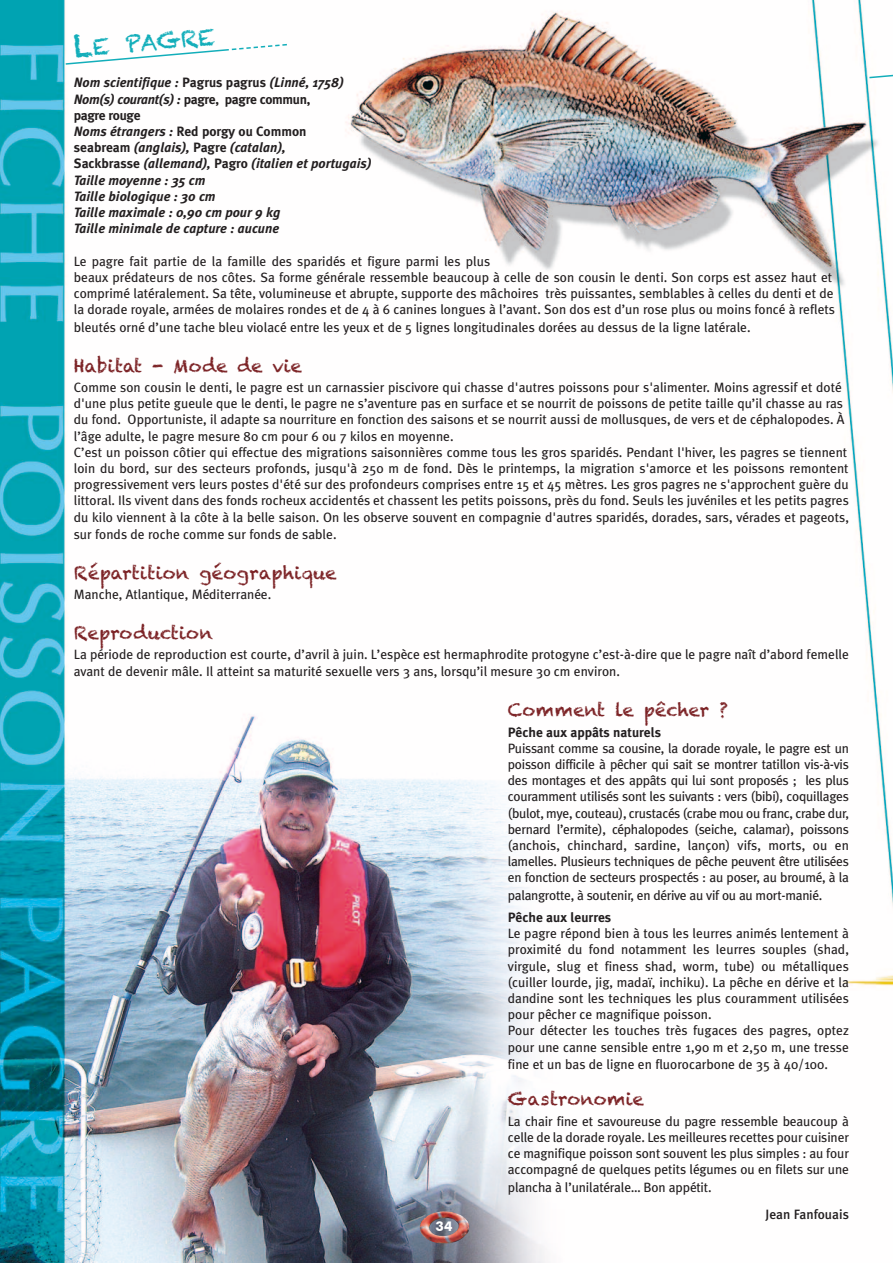
<style>
.page{position:relative;width:893px;height:1263px;background:#fff}
.page>*{position:absolute;margin:0;border:0;box-sizing:border-box;transform-origin:0 0}
.t1{font:22.5px "Chalkduster";color:#13aeba}
.t2{font:18px "Chalkduster";color:#7c2326}
.t3{font:18px "Chalkduster";letter-spacing:.025em;color:#7c2326}
.t4{font:13.5px/16.4px "Meta Plus";color:#231f20}
.t5{font:italic 700 13.5px/16.2px "Meta Plus";color:#231f20}
.t6{font:700 13.5px "Meta Plus";color:#231f20}
.t7{font:500 13.5px "Meta Plus";color:#231f20}
.t8{font:700 13.5px "Futura BT";color:#fff}
.s1{font-size:30px}
.s2{font-style:normal}
</style>
<div class="page">
<img style="left:0;top:0;width:893px;height:1263px">
<svg style="left:868px;top:41px;width:25px;height:38px"></svg>
<svg style="left:64px;top:43px;width:223px;height:23px"></svg>
<img style="left:419px;top:1211px;width:51px;height:33px">
<h1 class="t1" style="left:72px;top:35px;width:143px;rotate:-5deg"><span class="s1">l</span>e PAGre</h1>
<p class="t5" style="left:74px;top:75px;width:299px">Nom scientifique : <span class="s2">Pagrus pagrus</span> (Linné, 1758)<br>Nom(s) courant(s) : <span class="s2">pagre, pagre commun,<br>pagre rouge<br></span>Noms étrangers : <span class="s2">Red porgy ou Common<br>seabream</span> (anglais), <span class="s2">Pagre</span> (catalan),<br><span class="s2">Sackbrasse</span> (allemand), <span class="s2">Pagro</span> (italien et portugais)<br>Taille moyenne : 35 cm<br>Taille biologique : 30 cm<br>Taille maximale : 0,90 cm pour 9 kg<br>Taille minimale de capture : aucune</p>
<p class="t4" style="left:74px;top:253px;width:763px">Le pagre fait partie de la famille des sparidés et figure parmi les plus<br>beaux prédateurs de nos côtes. Sa forme générale ressemble beaucoup à celle de son cousin le denti. Son corps est assez haut et comprimé latéralement. Sa tête, volumineuse et abrupte, supporte des mâchoires très puissantes, semblables à celles du denti et de la dorade royale, armées de molaires rondes et de 4 à 6 canines longues à l’avant. Son dos est d’un rose plus ou moins foncé à reflets bleutés orné d’une tache bleu violacé entre les yeux et de 5 lignes longitudinales dorées au dessus de la ligne latérale.</p>
<h2 class="t3" style="left:74px;top:354px;width:230px">habitat - Mode de vie</h2>
<p class="t4" style="left:74px;top:379px;width:777px">Comme son cousin le denti, le pagre est un carnassier piscivore qui chasse d'autres poissons pour s'alimenter. Moins agressif et doté d'une plus petite gueule que le denti, le pagre ne s’aventure pas en surface et se nourrit de poissons de petite taille qu’il chasse au ras du fond. Opportuniste, il adapte sa nourriture en fonction des saisons et se nourrit aussi de mollusques, de vers et de céphalopodes. À l’âge adulte, le pagre mesure 80 cm pour 6 ou 7 kilos en moyenne.<br>C’est un poisson côtier qui effectue des migrations saisonnières comme tous les gros sparidés. Pendant l'hiver, les pagres se tiennent loin du bord, sur des secteurs profonds, jusqu'à 250 m de fond. Dès le printemps, la migration s'amorce et les poissons remontent progressivement vers leurs postes d'été sur des profondeurs comprises entre 15 et 45 mètres. Les gros pagres ne s'approchent guère du littoral. Ils vivent dans des fonds rocheux accidentés et chassent les petits poissons, près du fond. Seuls les juvéniles et les petits pagres du kilo viennent à la côte à la belle saison. On les observe souvent en compagnie d'autres sparidés, dorades, sars, vérades et pageots, sur fonds de roche comme sur fonds de sable.</p>
<h2 class="t2" style="left:74px;top:561px;width:264px">répartition géographique</h2>
<p class="t4" style="left:74px;top:586px;width:199px">Manche, Atlantique, Méditerranée.</p>
<h2 class="t2" style="left:74px;top:621px;width:141px">reproduction</h2>
<p class="t4" style="left:74px;top:645px;width:777px;line-height:17.4px">La période de reproduction est courte, d’avril à juin. L’espèce est hermaphrodite protogyne c’est-à-dire que le pagre naît d’abord femelle avant de devenir mâle. Il atteint sa maturité sexuelle vers 3 ans, lorsqu’il mesure 30 cm environ.</p>
<h2 class="t2" style="left:508px;top:699px;width:222px">comment le pêcher ?</h2>
<p class="t6" style="left:508px;top:724px;width:155px">Pêche aux appâts naturels</p>
<p class="t4" style="left:508px;top:740px;width:343px;text-align:justify">Puissant comme sa cousine, la dorade royale, le pagre est un poisson difficile à pêcher qui sait se montrer tatillon vis-à-vis des montages et des appâts qui lui sont proposés ; les plus couramment utilisés sont les suivants : vers (bibi), coquillages (bulot, mye, couteau), crustacés (crabe mou ou franc, crabe dur, bernard l’ermite), céphalopodes (seiche, calamar), poissons (anchois, chinchard, sardine, lançon) vifs, morts, ou en lamelles. Plusieurs techniques de pêche peuvent être utilisées en fonction de secteurs prospectés : au poser, au broumé, à la palangrotte, à soutenir, en dérive au vif ou au mort-manié.</p>
<p class="t6" style="left:508px;top:909px;width:105px">Pêche aux leurres</p>
<p class="t4" style="left:508px;top:925px;width:343px">Le pagre répond bien à tous les leurres animés lentement à proximité du fond notamment les leurres souples (shad, virgule, slug et finess shad, worm, tube) ou métalliques (cuiller lourde, jig, madaï, inchiku). La pêche en dérive et la dandine sont les techniques les plus couramment utilisées pour pêcher ce magnifique poisson.<br>Pour détecter les touches très fugaces des pagres, optez pour une canne sensible entre 1,90 m et 2,50 m, une tresse fine et un bas de ligne en fluorocarbone de 35 à 40/100.</p>
<h2 class="t2" style="left:508px;top:1088px;width:138px">Gastronomie</h2>
<p class="t4" style="left:508px;top:1113px;width:343px;text-align:justify">La chair fine et savoureuse du pagre ressemble beaucoup à celle de la dorade royale. Les meilleures recettes pour cuisiner ce magnifique poisson sont souvent les plus simples : au four accompagné de quelques petits légumes ou en filets sur une plancha à l’unilatérale… Bon appétit.</p>
<p class="t7" style="left:765px;top:1207px;width:85px">Jean Fanfouais</p>
<p class="t8" style="left:436px;top:1218px;width:18px">34</p>
</div>
